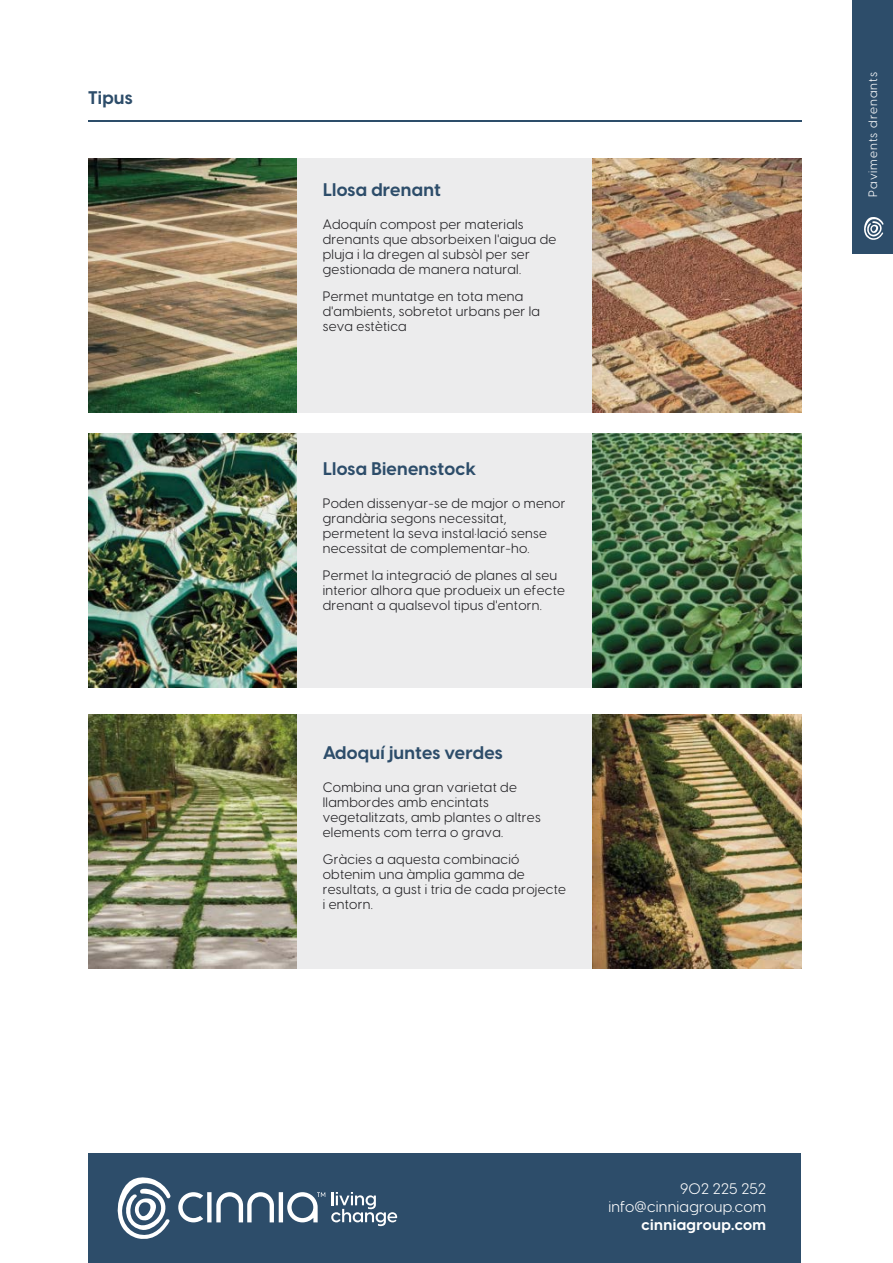
<style>
.page{position:relative;width:893px;height:1263px;background:#fff}
.page>*{position:absolute;margin:0;border:0;box-sizing:border-box;transform-origin:0 0}
.t1{font:700 18px "Visby CF";letter-spacing:.015em;color:#2d4d6a}
.t2{font:15px/18px "Visby CF";letter-spacing:.015em;color:#fff;text-align:right}
.t3{font:700 15px "Visby CF";letter-spacing:.025em;color:#fff}
.t4{font:13.5px/15px "Visby CF";letter-spacing:.02em;color:#1f1e21}
.t5{font:12px "Visby CF";letter-spacing:.08em;color:#fff}
</style>
<div class="page">
<div style="left:89px;top:1153px;width:712px;height:110px;background:#2d4d6a"></div>
<svg style="left:331px;top:1192px;width:67px;height:34px"></svg>
<svg style="left:178px;top:1192px;width:147px;height:30px"></svg>
<svg style="left:117px;top:1177px;width:54px;height:62px"></svg>
<hr style="left:88px;top:120px;width:713px;height:2px;background:#2d4d6a">
<div style="left:852px;top:0;width:41px;height:253px;background:#2d4d6a"></div>
<svg style="left:864px;top:217px;width:20px;height:23px"></svg>
<img style="left:88px;top:715px;width:210px;height:253px">
<img style="left:88px;top:158px;width:210px;height:254px">
<img style="left:88px;top:434px;width:210px;height:254px">
<div style="left:298px;top:158px;width:302px;height:254px;background:#ececed"></div>
<div style="left:298px;top:434px;width:302px;height:254px;background:#ececed"></div>
<div style="left:298px;top:714px;width:302px;height:254px;background:#ececed"></div>
<img style="left:592px;top:714px;width:209px;height:254px">
<img style="left:592px;top:434px;width:209px;height:254px">
<img style="left:592px;top:159px;width:209px;height:253px">
<h1 class="t1" style="left:88px;top:83px;width:46px">Tipus</h1>
<h1 class="t1" style="left:323px;top:176px;width:119px">Llosa drenant</h1>
<p class="t4" style="left:323px;top:215px;width:235px">Adoquín compost per materials drenants que absorbeixen l'aigua de pluja i la dregen al subsòl per ser gestionada de manera natural.</p>
<p class="t4" style="left:323px;top:287px;width:219px">Permet muntatge en tota mena d'ambients, sobretot urbans per la seva estètica</p>
<h1 class="t1" style="left:323px;top:455px;width:154px">Llosa Bienenstock</h1>
<p class="t4" style="left:323px;top:494px;width:244px">Poden dissenyar-se de major o menor grandària segons necessitat, permetent la seva instal·lació sense necessitat de complementar-ho.</p>
<p class="t4" style="left:323px;top:566px;width:244px">Permet la integració de planes al seu interior alhora que produeix un efecte drenant a qualsevol tipus d'entorn.</p>
<h1 class="t1" style="left:323px;top:739px;width:181px">Adoquí juntes verdes</h1>
<p class="t4" style="left:323px;top:779px;width:220px">Combina una gran varietat de llambordes amb encintats vegetalitzats, amb plantes o altres elements com terra o grava.</p>
<p class="t4" style="left:323px;top:851px;width:245px">Gràcies a aquesta combinació obtenim una àmplia gamma de resultats, a gust i tria de cada projecte i entorn.</p>
<p class="t5" style="left:864px;top:197px;width:126px;rotate:-90deg">Paviments drenants</p>
<p class="t2" style="left:608px;top:1179px;width:159px">902 225 252 info@cinniagroup.com</p>
<p class="t3" style="left:642px;top:1213px;width:126px">cinniagroup.com</p>
</div>
